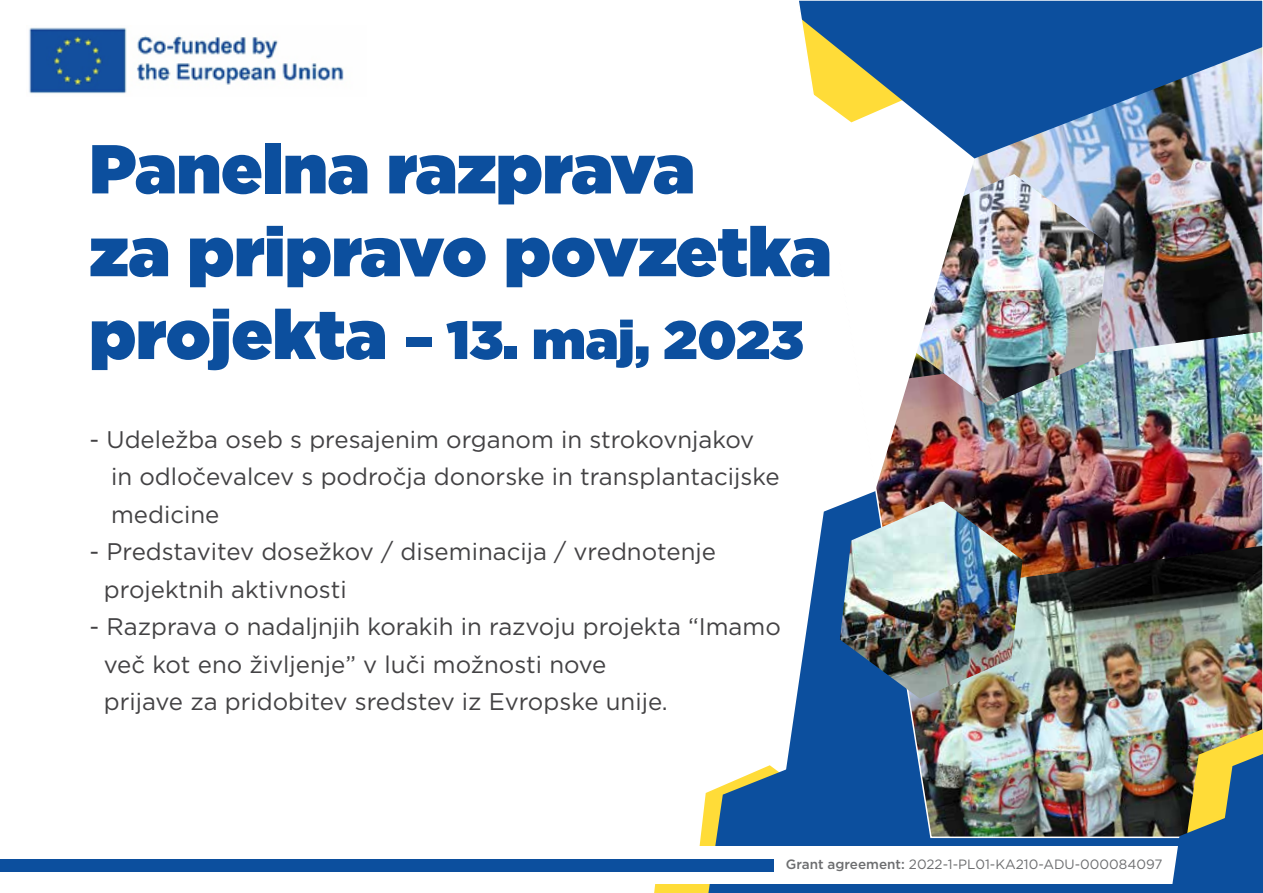
<style>
.page{position:relative;width:1263px;height:893px;background:#fff}
.page>*{position:absolute;margin:0;border:0;box-sizing:border-box;transform-origin:0 0}
.t1{font:900 69px/82.8px "Gotham";color:#0c4f9e}
.t2{font:900 54px "Gotham";color:#0c4f9e}
.t3{font:24px/37.5px "Gotham";color:#434244}
.t4{font:13.5px "Gotham";color:#6d6e70}
.s1{font-size:69px}
.s2{font-weight:500}
</style>
<div class="page">
<svg style="left:654px;top:792px;width:54px;height:101px"></svg>
<svg style="left:708px;top:702px;width:463px;height:191px;fill:#0c4f9e"></svg>
<div style="left:210px;top:846px;width:969px;height:38px;background:#fff"></div>
<div style="left:0;top:859px;width:774px;height:13px;background:#0c4f9e"></div>
<img style="left:796px;top:0;width:467px;height:839px">
<img style="left:29px;top:27px;width:315px;height:67px">
<img style="left:1171px;top:729px;width:92px;height:164px">
<img style="left:840px;top:502px;width:182px;height:197px">
<p class="t1" style="left:89px;top:126px;width:743px">Panelna razprava<br>za pripravo povzetka</p>
<p class="t2" style="left:89px;top:301px;width:715px"><span class="s1">projekta</span> – 13. maj, 2023</p>
<p class="t3" style="left:111px;top:420px;width:670px;text-indent:-22px">- Udeležba oseb s presajenim organom in strokovnjakov in odločevalcev s področja donorske in transplantacijske medicine</p>
<p class="t3" style="left:104px;top:532px;width:614px;text-indent:-14px">- Predstavitev dosežkov / diseminacija / vrednotenje projektnih aktivnosti</p>
<p class="t3" style="left:104px;top:607px;width:678px;text-indent:-14px">- Razprava o nadaljnjih korakih in razvoju projekta “Imamo več kot eno življenje” v luči možnosti nove<br>prijave za pridobitev sredstev iz Evropske unije.</p>
<p class="t4" style="left:786px;top:856px;width:378px"><span class="s2">Grant agreement:</span> 2022-1-PL01-KA210-ADU-000084097</p>
</div>
